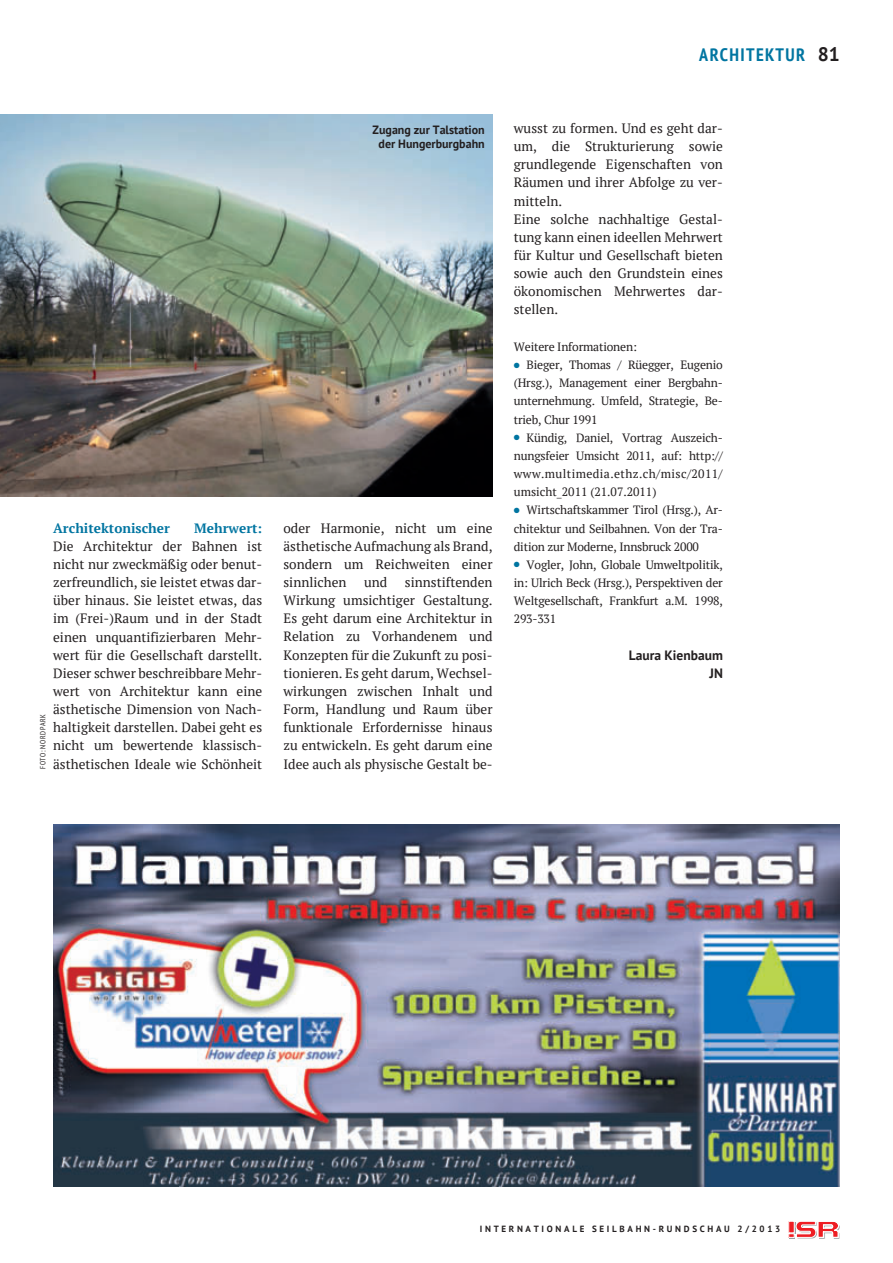
<style>
.page{position:relative;width:893px;height:1263px;background:#fff}
.page>*{position:absolute;margin:0;border:0;box-sizing:border-box;transform-origin:0 0}
.t1{font:700 19.5px "PT Sans";color:#231f20}
.t2{font:700 condensed 18px "PT Sans";letter-spacing:.08em;color:#0075a1}
.t3{font:13.5px/18.1px "PT Serif";color:#231f20;text-align:justify}
.t4{font:700 13.5px "PT Serif";color:#0075a1}
.t5{font:700 13.5px/18.1px "PT Sans";color:#231f20;text-align:right}
.t6{font:12px/18.1px "PT Serif";letter-spacing:-.015em;color:#231f20}
.t7{font:700 12px/13.5px "PT Sans";color:#231f20;text-align:center}
.t8{font:700 9px "PT Sans";letter-spacing:.3em;color:#231f20}
.t9{font:condensed 7.5px "PT Sans";letter-spacing:.09em;color:#231f20}
.s1{color:#0075a1}
</style>
<div class="page">
<svg style="left:788px;top:1221px;width:52px;height:18px"></svg>
<img style="left:0;top:115px;width:493px;height:381px">
<img style="left:53px;top:825px;width:787px;height:361px">
<h2 class="t2" style="left:699px;top:42px;width:107px">ARCHITEKTUR</h2>
<h1 class="t1" style="left:818px;top:41px;width:24px">81</h1>
<p class="t4" style="left:53px;top:519px;width:118px">Architektonischer</p>
<p class="t4" style="left:194px;top:519px;width:69px">Mehrwert:</p>
<p class="t3" style="left:53px;top:537px;width:211px">Die Architektur der Bahnen ist nicht nur zweckmäßig oder benut&shy;zerfreundlich, sie leistet etwas dar&shy;über hinaus. Sie leistet etwas, das im (Frei-)Raum und in der Stadt einen unquantifizierbaren Mehr&shy;wert für die Gesellschaft darstellt.<br>Dieser schwer beschreibbare Mehr&shy;wert von Architektur kann eine ästhetische Dimension von Nach&shy;haltigkeit darstellen. Dabei geht es nicht um bewertende klassisch&shy;ästhetischen Ideale wie Schönheit</p>
<p class="t9" style="left:38px;top:769px;width:57px;rotate:-90deg">Foto: Nordpark</p>
<p class="t7" style="left:373px;top:123px;width:114px">Zugang zur Talstation der Hungerburgbahn</p>
<p class="t3" style="left:283px;top:518px;width:211px">oder Harmonie, nicht um eine ästhetische Aufmachung als Brand, sondern um Reichweiten einer sinnlichen</p>
<p class="t3" style="left:283px;top:573px;width:211px;text-indent:121px">sinnstiftenden Wirkung umsichtiger Gestaltung.<br>Es geht darum eine Architektur in Relation zu Vorhandenem und Konzepten für die Zukunft zu posi&shy;tionieren. Es geht darum, Wechsel&shy;wirkungen zwischen Inhalt und Form, Handlung und Raum über funktionale Erfordernisse hinaus zu entwickeln. Es geht darum eine Idee auch als physische Gestalt be-</p>
<p class="t3" style="left:364px;top:573px;width:25px">und</p>
<p class="t3" style="left:514px;top:119px;width:211px;text-align:left">wusst zu formen. Und es geht dar&shy;um, die Strukturierung sowie grundlegende Eigenschaften von<br>Räumen und ihrer Abfolge zu ver&shy;mitteln.<br>Eine solche nachhaltige Gestal&shy;tung kann einen ideellen Mehrwert für Kultur und Gesellschaft bieten sowie auch den Grundstein eines ökonomischen Mehrwertes dar&shy;stellen.</p>
<p class="t6" style="left:514px;top:337px;width:125px">Weitere Informationen:</p>
<p class="t6" style="left:514px;top:356px;width:211px"><span class="s1">●</span> Bieger, Thomas / Rüegger, Eugenio (Hrsg.), Management einer Bergbahn&shy;unternehmung. Umfeld, Strategie, Be&shy;trieb, Chur 1991</p>
<p class="t6" style="left:514px;top:428px;width:211px;text-align:justify"><span class="s1">●</span> Kündig, Daniel, Vortrag Auszeich&shy;nungsfeier Umsicht 2011, auf: http:// www.multimedia.ethz.ch/misc/2011/ umsicht_2011 (21.07.2011)</p>
<p class="t6" style="left:514px;top:501px;width:211px"><span class="s1">●</span> Wirtschaftskammer Tirol (Hrsg.), Ar&shy;chitektur und Seilbahnen. Von der Tra&shy;dition zur Moderne, Innsbruck 2000</p>
<p class="t6" style="left:514px;top:555px;width:211px;text-align:justify"><span class="s1">●</span> Vogler, John, Globale Umweltpolitik, in: Ulrich Beck (Hrsg.), Perspektiven der Weltgesellschaft, Frankfurt a.M. 1998, 293-331</p>
<p class="t5" style="left:629px;top:646px;width:96px">Laura Kienbaum<br>JN</p>
<p class="t8" style="left:480px;top:1222px;width:302px">INTERNATIONALE SEILBAHN-RUNDSCHAU 2/2013</p>
</div>
